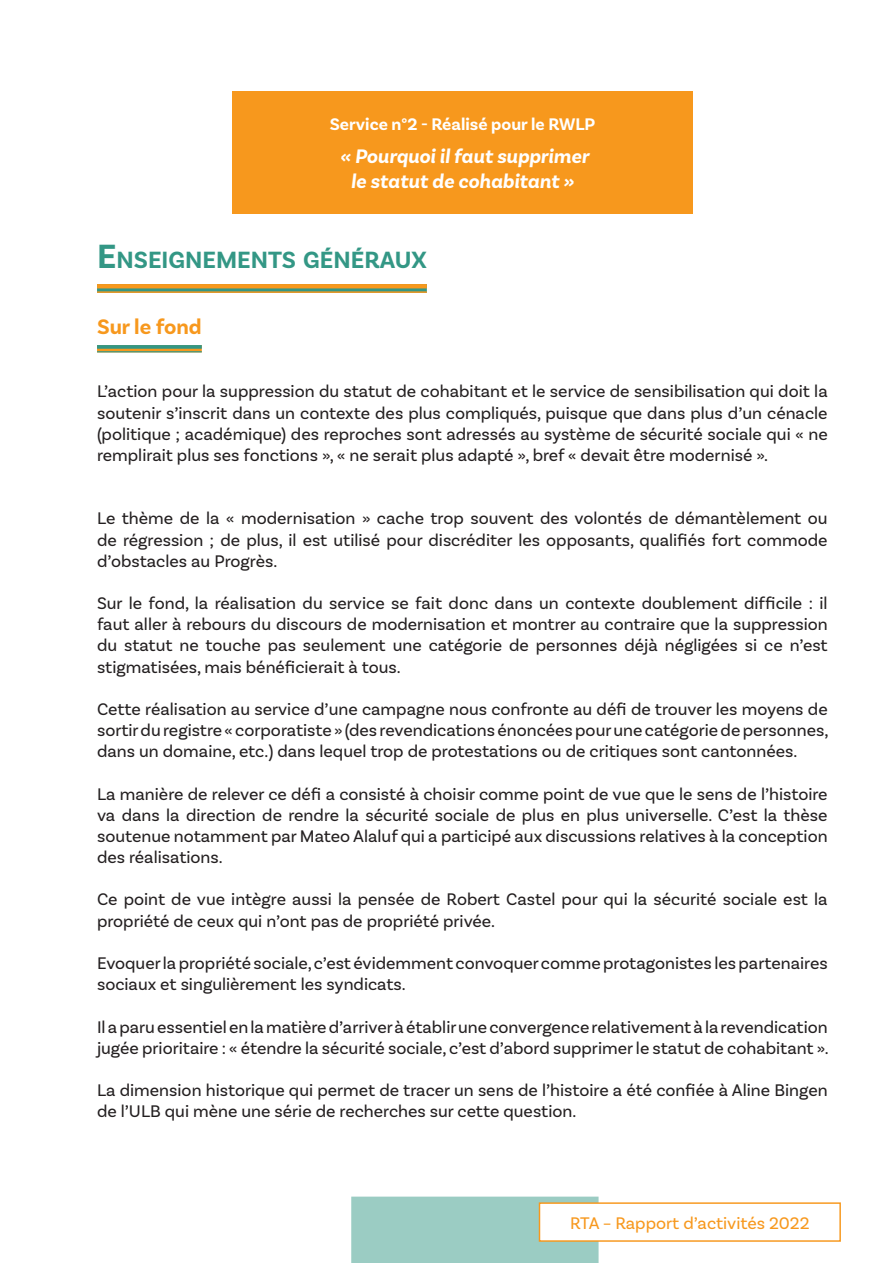
<style>
.page{position:relative;width:893px;height:1263px;background:#fff}
.page>*{position:absolute;margin:0;border:0;box-sizing:border-box;transform-origin:0 0}
.t1{font:700 24.75px "Basic Sans";color:#339785}
.t2{font:700 22.05px "Basic Sans";color:#f7981d}
.t3{font:italic 700 20.55px/24.8px "Basic Sans";color:#fff;text-align:center}
.t4{font:17.7px/21.1px "Basic Sans";color:#231f20;text-align:justify}
.t5{font:700 17.7px "Basic Sans";color:#fff}
.t6{font:17.7px "Basic Sans";color:#f7981d}
.s1{font-size:35.25px}
</style>
<div class="page">
<div style="left:351px;top:1196px;width:248px;height:66px;background:#9bccc3"></div>
<div style="left:539px;top:1203px;width:301px;height:38px;background:#fff"></div>
<div style="left:539px;top:1202px;width:302px;height:40px;border:1px solid #f7981d"></div>
<svg style="left:97px;top:288px;width:330px;height:3px"></svg>
<hr style="left:97px;top:284px;width:330px;height:4px;background:#f7981d">
<hr style="left:97px;top:291px;width:330px;height:2px;background:#f7981d">
<div style="left:97px;top:345px;width:105px;height:7px;background:#f7981d"></div>
<svg style="left:97px;top:345px;width:105px;height:4px"></svg>
<hr style="left:97px;top:351px;width:105px;height:1px;background:#339785">
<div style="left:232px;top:91px;width:461px;height:122px;background:#f7981d"></div>
<p class="t5" style="left:330px;top:113px;width:267px">Service n°2 - Réalisé pour le RWLP</p>
<p class="t3" style="left:340px;top:144px;width:250px">« Pourquoi il faut supprimer le statut de cohabitant »</p>
<p class="t1" style="left:97px;top:245px;width:331px"><span class="s1">E</span>NSEIGNEMENTS GÉNÉRAUX</p>
<p class="t2" style="left:97px;top:313px;width:106px">Sur le fond</p>
<p class="t4" style="left:97px;top:381px;width:732px">L’action pour la suppression du statut de cohabitant et le service de sensibilisation qui doit la soutenir s’inscrit dans un contexte des plus compliqués, puisque que dans plus d’un cénacle (politique ; académique) des reproches sont adressés au système de sécurité sociale qui « ne remplirait plus ses fonctions », « ne serait plus adapté », bref « devait être modernisé ».</p>
<p class="t4" style="left:97px;top:508px;width:732px">Le thème de la « modernisation » cache trop souvent des volontés de démantèlement ou de régression ; de plus, il est utilisé pour discréditer les opposants, qualifiés fort commode d’obstacles au Progrès.</p>
<p class="t4" style="left:97px;top:592px;width:732px">Sur le fond, la réalisation du service se fait donc dans un contexte doublement difficile : il faut aller à rebours du discours de modernisation et montrer au contraire que la suppression du statut ne touche pas seulement une catégorie de personnes déjà négligées si ce n’est stigmatisées, mais bénéficierait à tous.</p>
<p class="t4" style="left:97px;top:698px;width:733px">Cette réalisation au service d’une campagne nous confronte au défi de trouver les moyens de sortir du registre « corporatiste » (des revendications énoncées pour une catégorie de personnes, dans un domaine, etc.) dans lequel trop de protestations ou de critiques sont cantonnées.</p>
<p class="t4" style="left:97px;top:783px;width:732px">La manière de relever ce défi a consisté à choisir comme point de vue que le sens de l’histoire va dans la direction de rendre la sécurité sociale de plus en plus universelle. C’est la thèse soutenue notamment par Mateo Alaluf qui a participé aux discussions relatives à la conception des réalisations.</p>
<p class="t4" style="left:97px;top:889px;width:732px">Ce point de vue intègre aussi la pensée de Robert Castel pour qui la sécurité sociale est la propriété de ceux qui n’ont pas de propriété privée.</p>
<p class="t4" style="left:97px;top:952px;width:732px">Evoquer la propriété sociale, c’est évidemment convoquer comme protagonistes les partenaires sociaux et singulièrement les syndicats.</p>
<p class="t4" style="left:97px;top:1016px;width:733px">Il a paru essentiel en la matière d’arriver à établir une convergence relativement à la revendication jugée prioritaire : « étendre la sécurité sociale, c’est d’abord supprimer le statut de cohabitant ».</p>
<p class="t4" style="left:97px;top:1079px;width:732px">La dimension historique qui permet de tracer un sens de l’histoire a été confiée à Aline Bingen de l’ULB qui mène une série de recherches sur cette question.</p>
<p class="t6" style="left:570px;top:1212px;width:241px">RTA – Rapport d’activités 2022</p>
</div>
